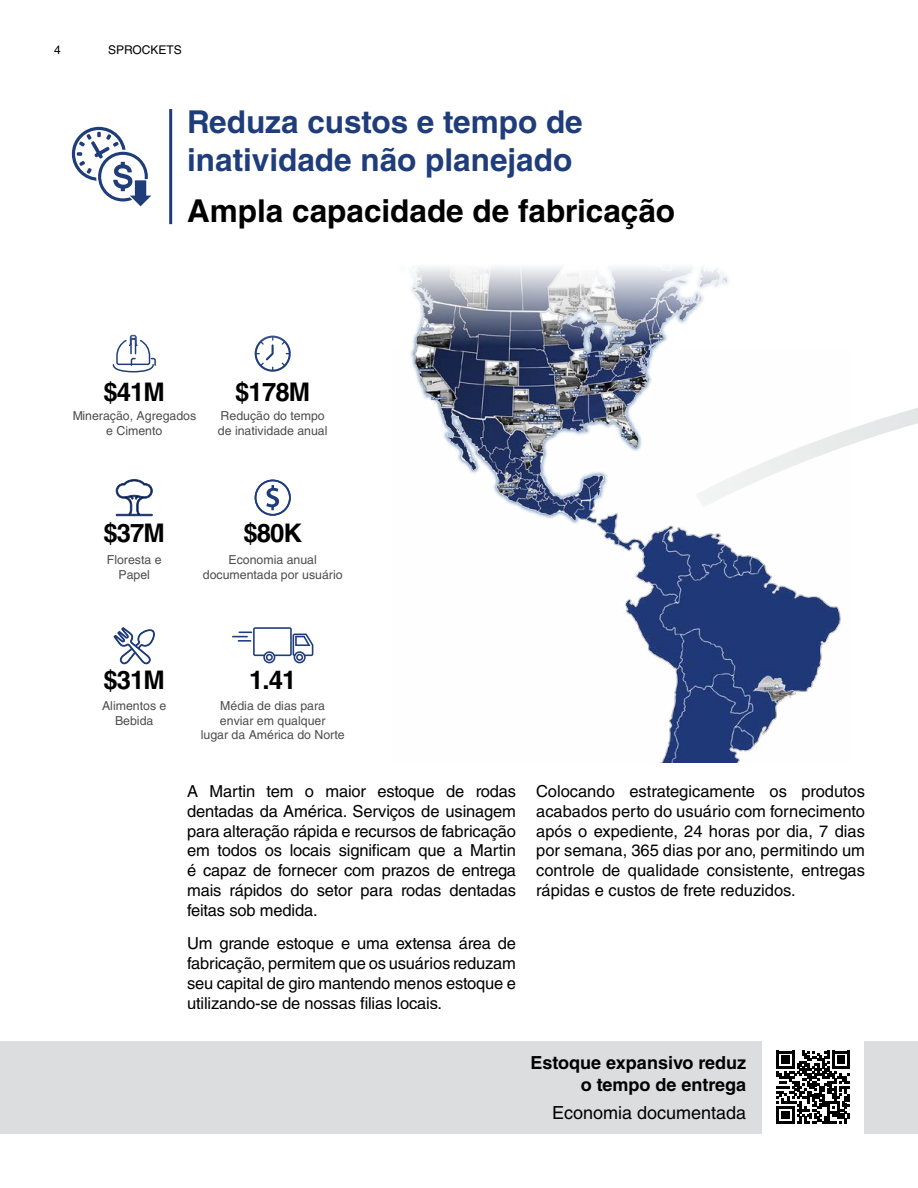
<style>
.page{position:relative;width:918px;height:1188px;background:#fff}
.page>*{position:absolute;margin:0;border:0;box-sizing:border-box;transform-origin:0 0}
.t1{font:700 31.5px/37.8px "Helvetica LT Std";color:#1f3d7b}
.t2{font:700 31.5px "Helvetica LT Std";color:#000}
.t3{font:700 25.65px "Helvetica LT Std";letter-spacing:-.035em;color:#000}
.t4{font:700 18px/21.6px "Helvetica LT Std";color:#000;text-align:right}
.t5{font:18px "Helvetica LT Std";color:#000}
.t6{font:16.5px/19.8px "Helvetica LT Std";letter-spacing:-.01em;color:#000;text-align:justify}
.t7{font:12.3px/14.9px "Helvetica LT Std";color:#4d4d4d;text-align:center}
.t8{font:12px "Helvetica LT Std";color:#000}
</style>
<div class="page">
<hr style="left:169px;top:109px;width:3px;height:115px;background:#1f3d7b">
<div style="left:0;top:1042px;width:918px;height:92px;background:#dcddde"></div>
<svg style="left:72px;top:127px;width:79px;height:79px"></svg>
<svg style="left:685px;top:408px;width:233px;height:634px"></svg>
<svg style="left:112px;top:334px;width:44px;height:39px"></svg>
<svg style="left:255px;top:336px;width:36px;height:36px"></svg>
<svg style="left:115px;top:479px;width:38px;height:37px"></svg>
<svg style="left:255px;top:480px;width:36px;height:36px"></svg>
<svg style="left:113px;top:627px;width:42px;height:38px"></svg>
<svg style="left:232px;top:627px;width:81px;height:36px"></svg>
<img style="left:410px;top:267px;width:440px;height:496px">
<div style="left:762px;top:1041px;width:102px;height:93px;background:#fff"></div>
<svg style="left:777px;top:1051px;width:73px;height:73px"></svg>
<p class="t8" style="left:54px;top:43px;width:8px">4</p>
<p class="t8" style="left:108px;top:43px;width:75px">SPROCKETS</p>
<h1 class="t1" style="left:187px;top:103px;width:397px">Reduza custos e tempo de inatividade não planejado</h1>
<h1 class="t2" style="left:187px;top:192px;width:489px">Ampla capacidade de fabricação</h1>
<h2 class="t3" style="left:103px;top:377px;width:63px">$41M</h2>
<p class="t7" style="left:72px;top:409px;width:126px">Mineração, Agregados e Cimento</p>
<h2 class="t3" style="left:235px;top:377px;width:76px">$178M</h2>
<p class="t7" style="left:218px;top:409px;width:111px;text-align:left">Redução do tempo de inatividade anual</p>
<h2 class="t3" style="left:103px;top:517px;width:63px">$37M</h2>
<p class="t7" style="left:107px;top:552px;width:56px">Floresta e<br>Papel</p>
<h2 class="t3" style="left:243px;top:517px;width:60px">$80K</h2>
<p class="t7" style="left:203px;top:552px;width:141px">Economia anual documentada por usuário</p>
<h2 class="t3" style="left:103px;top:665px;width:63px">$31M</h2>
<p class="t7" style="left:102px;top:698px;width:66px">Alimentos e<br>Bebida</p>
<h2 class="t3" style="left:249px;top:665px;width:49px">1.41</h2>
<p class="t7" style="left:201px;top:698px;width:145px">Média de dias para<br>enviar em qualquer<br>lugar da América do Norte</p>
<p class="t6" style="left:187px;top:781px;width:330px">A Martin tem o maior estoque de rodas dentadas da América. Serviços de usinagem para alteração rápida e recursos de fabricação em todos os locais significam que a Martin é capaz de fornecer com prazos de entrega mais rápidos do setor para rodas dentadas feitas sob medida.</p>
<p class="t6" style="left:187px;top:933px;width:330px">Um grande estoque e uma extensa área de fabricação, permitem que os usuários reduzam seu capital de giro mantendo menos estoque e utilizando-se de nossas filias locais.</p>
<p class="t6" style="left:536px;top:781px;width:330px">Colocando estrategicamente os produtos acabados perto do usuário com fornecimento após o expediente, 24 horas por dia, 7 dias por semana, 365 dias por ano, permitindo um controle de qualidade consistente, entregas rápidas e custos de frete reduzidos.</p>
<p class="t4" style="left:531px;top:1052px;width:217px">Estoque expansivo reduz o tempo de entrega</p>
<p class="t5" style="left:552px;top:1102px;width:195px">Economia documentada</p>
</div>
